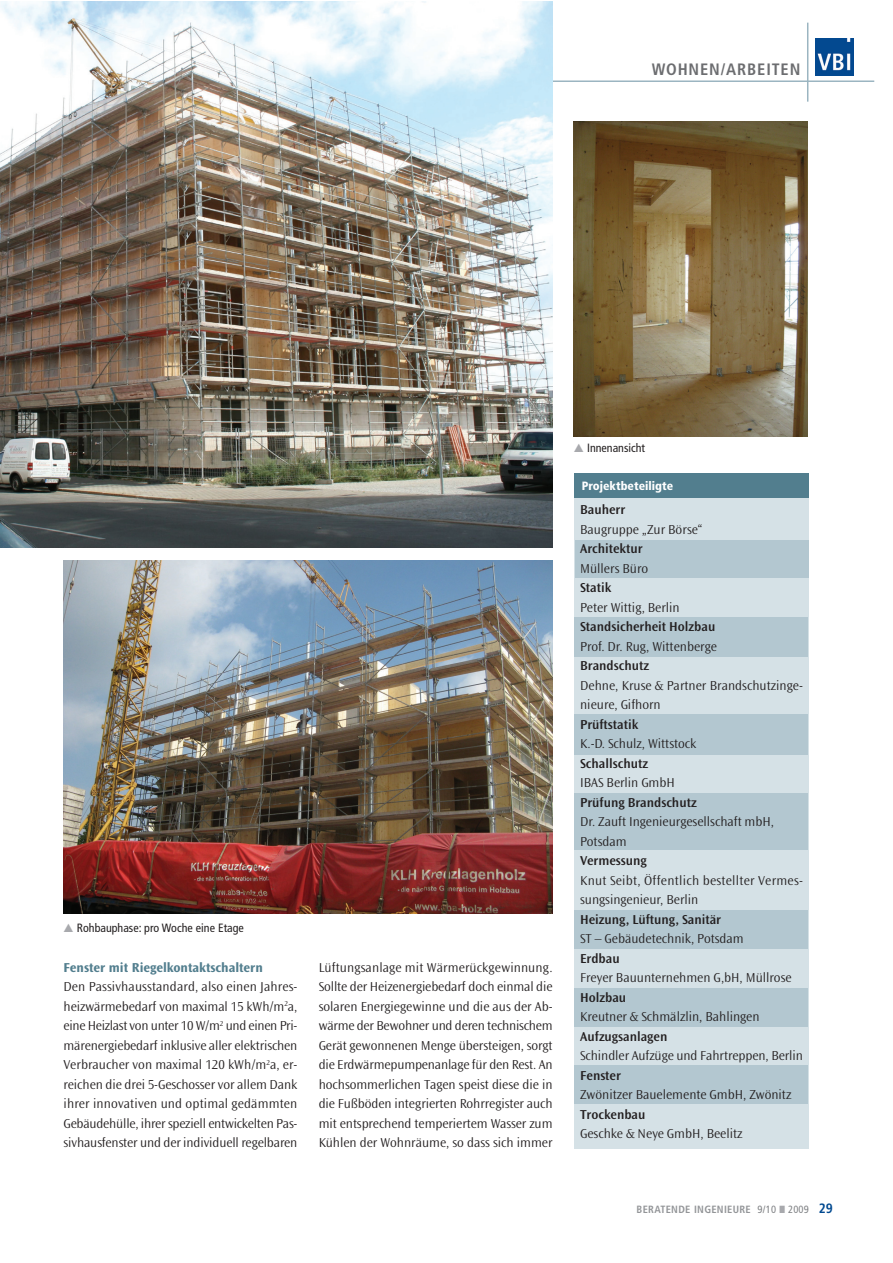
<style>
.page{position:relative;width:893px;height:1263px;background:#fff}
.page>*{position:absolute;margin:0;border:0;box-sizing:border-box;transform-origin:0 0}
.t1{font:700 condensed 16.5px "Frutiger";letter-spacing:.05em;color:#6c6d70}
.t2{font:13.5px/19.5px "Ocean Sans MM 310 475";color:#231f20;text-align:justify}
.t3{font:13.5px "Ocean Sans MM 512 475";color:#231f20}
.t4{font:13.5px/19.5px "Ocean Sans MM 310 475";letter-spacing:.02em;color:#231f20}
.t5{font:13.5px "Ocean Sans MM 648 475";letter-spacing:-.005em;color:#527e8e}
.t6{font:condensed 12px "Frutiger";color:#231f20}
.t7{font:900 condensed 12px "Frutiger";color:#fff}
.t8{font:700 condensed 10.5px "Frutiger";letter-spacing:.025em;color:#939598}
.s1{font-family:"European Pi Three";font-stretch:normal;color:#a8a9ad}
.s2{font-weight:400;color:#808285}
.s3{color:#a8a9ad}
.s4{font-size:13.5px;color:#014990}
</style>
<div class="page">
<hr style="left:538px;top:80px;width:336px;height:2px;background:#9bb5c1">
<hr style="left:807px;top:23px;width:1px;height:79px;background:#9bb5c1">
<img style="left:816px;top:38px;width:37px;height:38px">
<img style="left:0;top:1px;width:553px;height:547px">
<img style="left:64px;top:560px;width:489px;height:353px">
<img style="left:574px;top:122px;width:234px;height:314px">
<div style="left:574px;top:496px;width:234px;height:653px;background:#d5e1e6"></div>
<div style="left:575px;top:540px;width:233px;height:38px;background:#b3c7d0"></div>
<div style="left:574px;top:617px;width:233px;height:39px;background:#b3c7d0"></div>
<div style="left:574px;top:714px;width:233px;height:41px;background:#b3c7d0"></div>
<div style="left:574px;top:793px;width:234px;height:57px;background:#b3c7d0"></div>
<div style="left:574px;top:910px;width:234px;height:39px;background:#b3c7d0"></div>
<div style="left:574px;top:988px;width:234px;height:39px;background:#b3c7d0"></div>
<div style="left:574px;top:1065px;width:234px;height:39px;background:#b3c7d0"></div>
<div style="left:574px;top:473px;width:234px;height:24px;background:#527e8e"></div>
<p class="t1" style="left:652px;top:63px;width:150px">WOHNEN/ARBEITEN</p>
<p class="t6" style="left:64px;top:923px;width:182px"><span class="s1">-</span> Rohbauphase: pro Woche eine Etage</p>
<p class="t5" style="left:64px;top:961px;width:201px">Fenster mit Riegelkontaktschaltern</p>
<p class="t2" style="left:64px;top:978px;width:235px">Den Passivhausstandard, also einen Jahres&shy;heizwärmebedarf von maximal 15 kWh/m<sup>2</sup>a, eine Heizlast von unter 10 W/m<sup>2</sup> und einen Pri&shy;märenergiebedarf inklusive aller elektrischen Verbraucher von maximal 120 kWh/m<sup>2</sup>a, er&shy;reichen die drei 5-Geschosser vor allem Dank ihrer innovativen und optimal gedämmten Gebäudehülle, ihrer speziell entwickelten Pas&shy;sivhausfenster und der individuell regelbaren</p>
<p class="t2" style="left:319px;top:958px;width:235px">Lüftungsanlage mit Wärmerückgewinnung.<br>Sollte der Heizenergiebedarf doch einmal die solaren Energiegewinne und die aus der Ab&shy;wärme der Bewohner und deren technischem Gerät gewonnenen Menge übersteigen, sorgt die Erdwärmepumpenanlage für den Rest. An hochsommerlichen Tagen speist diese die in die Fußböden integrierten Rohrregister auch mit entsprechend temperiertem Wasser zum Kühlen der Wohnräume, so dass sich immer</p>
<p class="t6" style="left:574px;top:443px;width:73px"><span class="s1">-</span> Innenansicht</p>
<p class="t7" style="left:582px;top:481px;width:93px">Projektbeteiligte</p>
<p class="t3" style="left:580px;top:504px;width:47px">Bauherr</p>
<p class="t2" style="left:580px;top:520px;width:124px">Baugruppe „Zur Börse“</p>
<p class="t3" style="left:580px;top:543px;width:64px">Architektur</p>
<p class="t2" style="left:580px;top:559px;width:70px">Müllers Büro</p>
<p class="t3" style="left:580px;top:582px;width:33px">Statik</p>
<p class="t2" style="left:580px;top:598px;width:101px">Peter Wittig, Berlin</p>
<p class="t3" style="left:580px;top:621px;width:137px">Standsicherheit Holzbau</p>
<p class="t2" style="left:580px;top:637px;width:138px">Prof. Dr. Rug, Wittenberge</p>
<p class="t3" style="left:580px;top:660px;width:70px">Brandschutz</p>
<p class="t2" style="left:580px;top:676px;width:224px">Dehne, Kruse &amp; Partner Brandschutzinge&shy;nieure, Gifhorn</p>
<p class="t3" style="left:580px;top:718px;width:60px">Prüftstatik</p>
<p class="t2" style="left:580px;top:734px;width:118px">K.-D. Schulz, Wittstock</p>
<p class="t3" style="left:580px;top:757px;width:69px">Schallschutz</p>
<p class="t2" style="left:580px;top:773px;width:96px">IBAS Berlin GmbH</p>
<p class="t3" style="left:580px;top:796px;width:118px">Prüfung Brandschutz</p>
<p class="t2" style="left:580px;top:812px;width:195px">Dr. Zauft Ingenieurgesellschaft mbH,<br>Potsdam</p>
<p class="t3" style="left:580px;top:855px;width:68px">Vermessung</p>
<p class="t4" style="left:580px;top:871px;width:224px">Knut Seibt, Öffentlich bestellter Vermes&shy;sungsingenieur, Berlin</p>
<p class="t3" style="left:580px;top:913px;width:142px">Heizung, Lüftung, Sanitär</p>
<p class="t2" style="left:580px;top:929px;width:165px">ST – Gebäudetechnik, Potsdam</p>
<p class="t3" style="left:580px;top:952px;width:41px">Erdbau</p>
<p class="t2" style="left:580px;top:968px;width:213px">Freyer Bauunternehmen G,bH, Müllrose</p>
<p class="t3" style="left:580px;top:991px;width:48px">Holzbau</p>
<p class="t2" style="left:580px;top:1007px;width:181px">Kreutner &amp; Schmälzlin, Bahlingen</p>
<p class="t3" style="left:580px;top:1030px;width:89px">Aufzugsanlagen</p>
<p class="t2" style="left:580px;top:1046px;width:224px">Schindler Aufzüge und Fahrtreppen, Berlin</p>
<p class="t3" style="left:580px;top:1069px;width:42px">Fenster</p>
<p class="t2" style="left:580px;top:1085px;width:213px">Zwönitzer Bauelemente GmbH, Zwönitz</p>
<p class="t3" style="left:580px;top:1108px;width:67px">Trockenbau</p>
<p class="t2" style="left:580px;top:1124px;width:164px">Geschke &amp; Neye GmbH, Beelitz</p>
<p class="t8" style="left:637px;top:1205px;width:198px">BERATENDE INGENIEURE <span class="s2">9/10</span> <span class="s3">■</span> <span class="s2">2009</span> <span class="s4">29</span></p>
</div>
